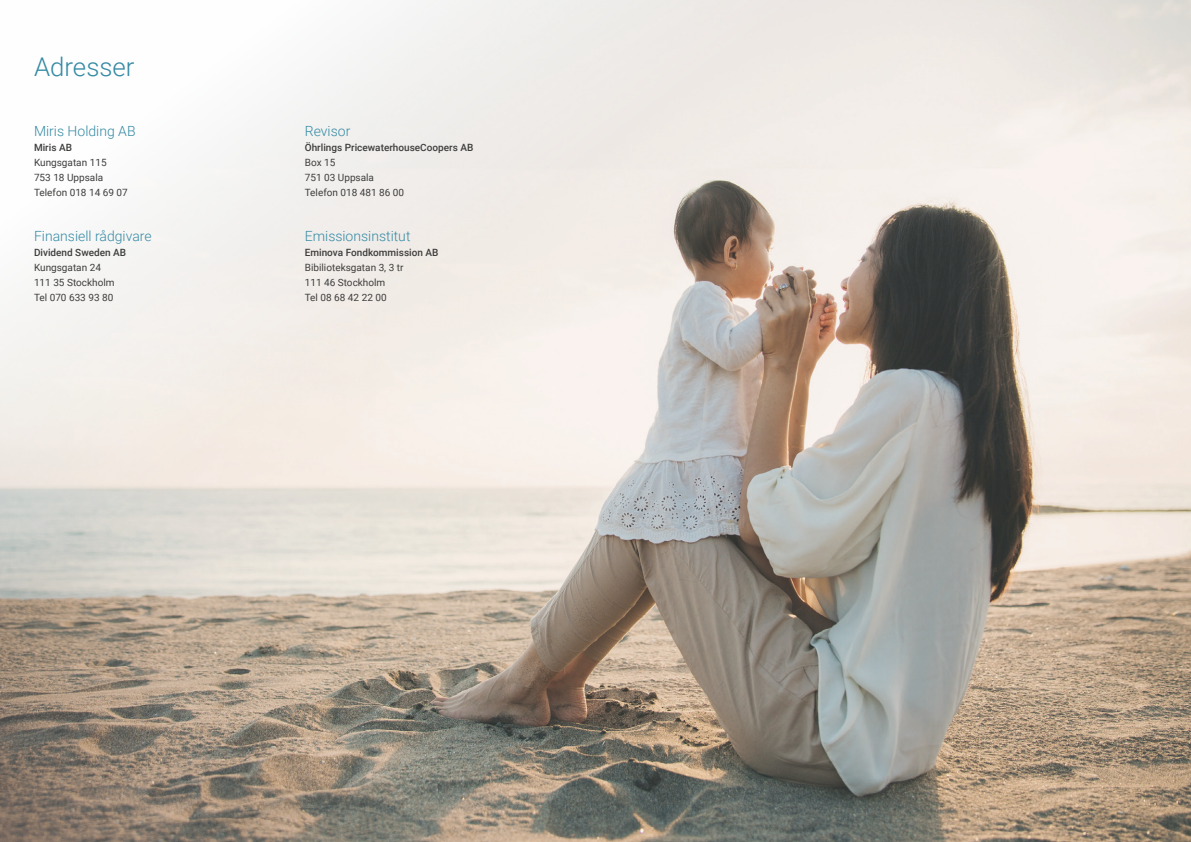
<style>
.page{position:relative;width:1191px;height:842px;background:#fff}
.page>*{position:absolute;margin:0;border:0;box-sizing:border-box;transform-origin:0 0}
.t1{font:300 25.8px "Roboto";color:#358aa4}
.t2{font:300 14px "Roboto";color:#358aa4}
.bröd{font:10px "Roboto";color:#3d3d3c}
.bröd-2{font:500 10px/15px "Roboto";color:#3d3d3c}
.s1{font-weight:400}
</style>
<div class="page">
<img style="left:0;top:0;width:1191px;height:842px">
<h1 class="t1" style="left:34px;top:49px;width:102px">Adresser</h1>
<h2 class="t2" style="left:34px;top:121px;width:103px">Miris Holding AB</h2>
<p class="bröd-2" style="left:34px;top:140px;width:39px">Miris AB</p>
<p class="bröd" style="left:34px;top:155px;width:74px">Kungsgatan 115</p>
<p class="bröd" style="left:34px;top:170px;width:71px">753 18 Uppsala</p>
<p class="bröd" style="left:34px;top:185px;width:95px">Telefon 018 14 69 07</p>
<h2 class="t2" style="left:34px;top:226px;width:119px">Finansiell rådgivare</h2>
<p class="bröd-2" style="left:34px;top:245px;width:94px">Dividend Sweden AB<br><span class="s1">Kungsgatan 24</span></p>
<p class="bröd" style="left:34px;top:275px;width:82px">111 35 Stockholm</p>
<p class="bröd" style="left:34px;top:290px;width:81px">Tel 070 633 93 80</p>
<h2 class="t2" style="left:305px;top:121px;width:47px">Revisor</h2>
<p class="bröd-2" style="left:305px;top:140px;width:170px">Öhrlings PricewaterhouseCoopers AB</p>
<p class="bröd" style="left:305px;top:155px;width:32px">Box 15</p>
<p class="bröd" style="left:305px;top:170px;width:71px">751 03 Uppsala</p>
<p class="bröd" style="left:305px;top:185px;width:101px">Telefon 018 481 86 00</p>
<h2 class="t2" style="left:305px;top:226px;width:107px">Emissionsinstitut</h2>
<p class="bröd-2" style="left:305px;top:245px;width:135px">Eminova Fondkommission AB</p>
<p class="bröd" style="left:305px;top:260px;width:100px">Bibilioteksgatan 3, 3 tr</p>
<p class="bröd" style="left:305px;top:275px;width:82px">111 46 Stockholm</p>
<p class="bröd" style="left:305px;top:290px;width:83px">Tel 08 68 42 22 00</p>
</div>
